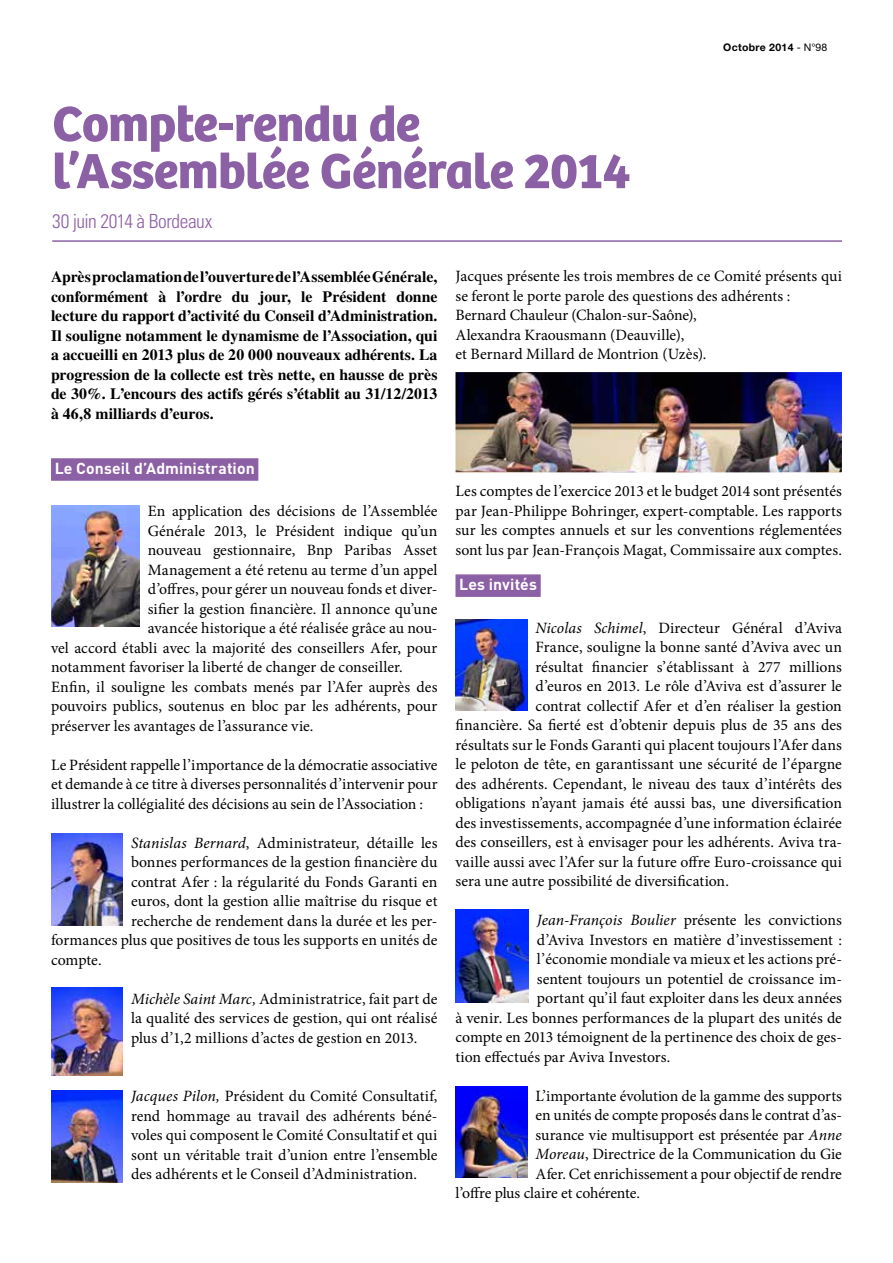
<style>
.page{position:relative;width:893px;height:1263px;background:#fff}
.page>*{position:absolute;margin:0;border:0;box-sizing:border-box;transform-origin:0 0}
.t1{font:700 51.15px/47.1px "Bree";letter-spacing:-.01em;color:#8c60a5}
.t2{font:300 condensed 19.5px "Univers LT";letter-spacing:-.025em;color:#8c60a5}
.t3{font:15.75px/19.5px "Minion Pro";color:#000;text-align:justify}
.t4{font:700 15.75px/19.5px "Times LT";color:#000;text-align:justify}
.t5{font:700 15.75px "DIN";letter-spacing:.005em;color:#fff}
.t6{font:700 10.5px "Helvetica Neue LT";letter-spacing:.03em;color:#000}
.s1{font-weight:400}
.s2{font-style:italic}
</style>
<div class="page">
<div style="left:51px;top:458px;width:207px;height:23px;background:#8c60a5"></div>
<img style="left:51px;top:506px;width:88px;height:120px">
<img style="left:51px;top:834px;width:72px;height:91px">
<img style="left:51px;top:988px;width:72px;height:87px">
<img style="left:51px;top:1091px;width:72px;height:91px">
<div style="left:455px;top:574px;width:86px;height:23px;background:#8c60a5"></div>
<img style="left:455px;top:619px;width:72px;height:91px">
<img style="left:455px;top:910px;width:73px;height:92px">
<img style="left:455px;top:1087px;width:72px;height:91px">
<hr style="left:52px;top:240px;width:790px;height:2px;background:#8c60a5">
<img style="left:455px;top:372px;width:387px;height:100px">
<h1 class="t1" style="left:52px;top:101px;width:580px">Compte-rendu de l’Assemblée Générale 2014</h1>
<p class="t2" style="left:52px;top:209px;width:161px">30 juin 2014 à Bordeaux</p>
<p class="t6" style="left:723px;top:41px;width:106px">Octobre 2014 <span class="s1">- N°98</span></p>
<p class="t4" style="left:51px;top:267px;width:388px">Après proclamation de l’ouverture de l’Assemblée Générale, conformément à l’ordre du jour, le Président donne lecture du rapport d’activité du Conseil d’Administration.<br>Il souligne notamment le dynamisme de l’Association, qui a accueilli en 2013 plus de 20 000 nouveaux adhérents. La progression de la collecte est très nette, en hausse de près de 30%. L’encours des actifs gérés s’établit au 31/12/2013 à 46,8 milliards d’euros.</p>
<p class="t5" style="left:55px;top:458px;width:202px">Le Conseil d’Administration</p>
<p class="t3" style="left:148px;top:502px;width:291px">En application des décisions de l’Assemblée</p>
<p class="t3" style="left:148px;top:521px;width:291px">Générale 2013, le Président indique qu’un</p>
<p class="t3" style="left:148px;top:541px;width:291px">nouveau gestionnaire, Bnp Paribas Asset</p>
<p class="t3" style="left:148px;top:560px;width:291px">Management a été retenu au terme d’un appel</p>
<p class="t3" style="left:148px;top:580px;width:291px">d’offres, pour gérer un nouveau fonds et diver-</p>
<p class="t3" style="left:148px;top:599px;width:291px">sifier la gestion financière. Il annonce qu’une</p>
<p class="t3" style="left:148px;top:619px;width:291px">avancée historique a été réalisée grâce au nou-</p>
<p class="t3" style="left:51px;top:638px;width:388px">vel accord établi avec la majorité des conseillers Afer, pour</p>
<p class="t3" style="left:51px;top:658px;width:353px">notamment favoriser la liberté de changer de conseiller.</p>
<p class="t3" style="left:51px;top:677px;width:388px">Enfin, il souligne les combats menés par l’Afer auprès des</p>
<p class="t3" style="left:51px;top:697px;width:388px">pouvoirs publics, soutenus en bloc par les adhérents, pour</p>
<p class="t3" style="left:51px;top:716px;width:264px">préserver les avantages de l’assurance vie.</p>
<p class="t3" style="left:51px;top:755px;width:388px">Le Président rappelle l’importance de la démocratie associative et demande à ce titre à diverses personnalités d’intervenir pour illustrer la collégialité des décisions au sein de l’Association :</p>
<p class="t3" style="left:131px;top:833px;width:308px"><span class="s2">Stanislas Bernard</span>, Administrateur, détaille les</p>
<p class="t3" style="left:131px;top:853px;width:308px">bonnes performances de la gestion financière du</p>
<p class="t3" style="left:131px;top:872px;width:308px">contrat Afer : la régularité du Fonds Garanti en</p>
<p class="t3" style="left:131px;top:892px;width:308px">euros, dont la gestion allie maîtrise du risque et</p>
<p class="t3" style="left:131px;top:911px;width:308px">recherche de rendement dans la durée et les per-</p>
<p class="t3" style="left:51px;top:931px;width:388px">formances plus que positives de tous les supports en unités de</p>
<p class="t3" style="left:51px;top:950px;width:52px">compte.</p>
<p class="t3" style="left:131px;top:989px;width:308px"><span class="s2">Michèle Saint Marc,</span> Administratrice, fait part de la qualité des services de gestion, qui ont réalisé plus d’1,2 millions d’actes de gestion en 2013.</p>
<p class="t3" style="left:131px;top:1087px;width:308px"><span class="s2">Jacques Pilon,</span> Président du Comité Consultatif, rend hommage au travail des adhérents béné&shy;voles qui composent le Comité Consultatif et qui sont un véritable trait d’union entre l’ensemble des adhérents et le Conseil d’Administration.</p>
<p class="t3" style="left:455px;top:267px;width:388px;text-align:left">Jacques présente les trois membres de ce Comité présents qui se feront le porte parole des questions des adhérents :<br>Bernard Chauleur (Chalon-sur-Saône),<br>Alexandra Kraousmann (Deauville),<br>et Bernard Millard de Montrion (Uzès).</p>
<p class="t3" style="left:455px;top:481px;width:388px">Les comptes de l’exercice 2013 et le budget 2014 sont présentés par Jean-Philippe Bohringer, expert-comptable. Les rapports sur les comptes annuels et sur les conventions réglementées sont lus par Jean-François Magat, Commissaire aux comptes.</p>
<p class="t5" style="left:459px;top:574px;width:79px">Les invités</p>
<p class="t3" style="left:536px;top:618px;width:308px"><span class="s2">Nicolas Schimel</span>, Directeur Général d’Aviva</p>
<p class="t3" style="left:536px;top:637px;width:308px">France, souligne la bonne santé d’Aviva avec un</p>
<p class="t3" style="left:536px;top:657px;width:308px">résultat financier s’établissant à 277 millions</p>
<p class="t3" style="left:536px;top:676px;width:308px">d’euros en 2013. Le rôle d’Aviva est d’assurer le</p>
<p class="t3" style="left:536px;top:696px;width:308px">contrat collectif Afer et d’en réaliser la gestion</p>
<p class="t3" style="left:455px;top:715px;width:388px">financière. Sa fierté est d’obtenir depuis plus de 35 ans des</p>
<p class="t3" style="left:455px;top:735px;width:388px">résultats sur le Fonds Garanti qui placent toujours l’Afer dans</p>
<p class="t3" style="left:455px;top:754px;width:388px">le peloton de tête, en garantissant une sécurité de l’épargne</p>
<p class="t3" style="left:455px;top:774px;width:388px">des adhérents. Cependant, le niveau des taux d’intérêts des</p>
<p class="t3" style="left:455px;top:793px;width:388px">obligations n’ayant jamais été aussi bas, une diversification</p>
<p class="t3" style="left:455px;top:813px;width:388px">des investissements, accompagnée d’une information éclairée</p>
<p class="t3" style="left:455px;top:832px;width:388px">des conseillers, est à envisager pour les adhérents. Aviva tra-</p>
<p class="t3" style="left:455px;top:852px;width:388px">vaille aussi avec l’Afer sur la future offre Euro-croissance qui</p>
<p class="t3" style="left:455px;top:871px;width:275px">sera une autre possibilité de diversification.</p>
<p class="t3" style="left:537px;top:910px;width:307px"><span class="s2">Jean-François Boulier</span> présente les convictions</p>
<p class="t3" style="left:537px;top:930px;width:307px">d’Aviva Investors en matière d’investissement :</p>
<p class="t3" style="left:537px;top:949px;width:307px">l’économie mondiale va mieux et les actions pré-</p>
<p class="t3" style="left:537px;top:969px;width:307px">sentent toujours un potentiel de croissance im-</p>
<p class="t3" style="left:537px;top:988px;width:307px">portant qu’il faut exploiter dans les deux années</p>
<p class="t3" style="left:455px;top:1008px;width:388px">à venir. Les bonnes performances de la plupart des unités de</p>
<p class="t3" style="left:455px;top:1027px;width:388px">compte en 2013 témoignent de la pertinence des choix de ges-</p>
<p class="t3" style="left:455px;top:1047px;width:216px">tion effectués par Aviva Investors.</p>
<p class="t3" style="left:535px;top:1086px;width:308px">L’importante évolution de la gamme des supports</p>
<p class="t3" style="left:536px;top:1105px;width:308px">en unités de compte proposés dans le contrat d’as-</p>
<p class="t3" style="left:536px;top:1125px;width:308px">surance vie multisupport est présentée par <span class="s2">Anne</span></p>
<p class="t3" style="left:536px;top:1144px;width:308px"><span class="s2">Moreau</span>, Directrice de la Communication du Gie</p>
<p class="t3" style="left:536px;top:1164px;width:308px">Afer. Cet enrichissement a pour objectif de rendre</p>
<p class="t3" style="left:455px;top:1183px;width:186px">l’offre plus claire et cohérente.</p>
</div>
